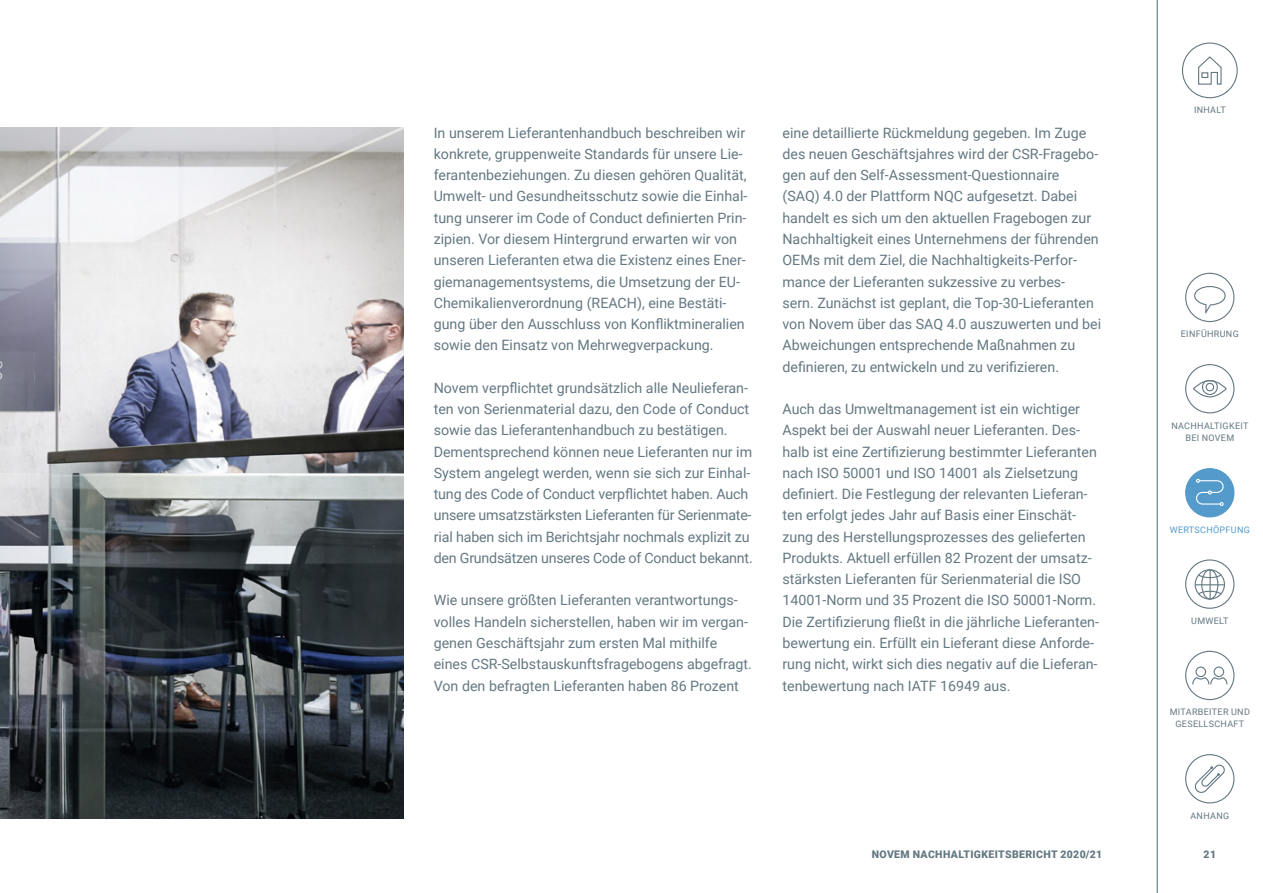
<style>
.page{position:relative;width:1263px;height:893px;background:#fff}
.page>*{position:absolute;margin:0;border:0;box-sizing:border-box;transform-origin:0 0}
.Fließtext{font:14.25px/21.3px "Roboto";color:#647882}
.t1{font:900 10.5px "Roboto";letter-spacing:.035em;color:#647882}
.t2{font:9px/12px "Roboto";letter-spacing:.035em;color:#647882;text-align:center}
.NAV{font:9px "Roboto";letter-spacing:.035em;color:#549aca}
</style>
<div class="page">
<hr style="left:1157px;top:0;width:1px;height:893px;background:#647882">
<img style="left:0;top:128px;width:404px;height:691px">
<div style="left:1182px;top:43px;width:56px;height:55px;border:1px solid #647882;border-radius:50%"></div>
<svg style="left:1198px;top:56px;width:24px;height:29px"></svg>
<div style="left:1201px;top:72px;width:7px;height:6px;border:1px solid #647882"></div>
<div style="left:1185px;top:559px;width:49px;height:50px;border:1px solid #647882;border-radius:50%"></div>
<div style="left:1195px;top:569px;width:30px;height:31px;border:1px solid #647882;border-radius:50%"></div>
<div style="left:1201px;top:569px;width:17px;height:31px;border:1px solid #647882;border-radius:50%"></div>
<hr style="left:1209px;top:570px;width:2px;height:29px;background:#647882">
<svg style="left:1195px;top:573px;width:29px;height:22px"></svg>
<div style="left:1185px;top:651px;width:49px;height:49px;border:1px solid #647882;border-radius:50%"></div>
<div style="left:1195px;top:666px;width:11px;height:11px;border:1px solid #647882;border-radius:50%"></div>
<div style="left:1213px;top:666px;width:11px;height:11px;border:1px solid #647882;border-radius:50%"></div>
<svg style="left:1192px;top:676px;width:36px;height:9px"></svg>
<div style="left:1185px;top:754px;width:49px;height:49px;border:1px solid #647882;border-radius:50%"></div>
<svg style="left:1194px;top:764px;width:31px;height:29px"></svg>
<div style="left:1185px;top:364px;width:49px;height:49px;border:1px solid #647882;border-radius:50%"></div>
<div style="left:1193px;top:380px;width:34px;height:17px;border:1px solid #647882;border-radius:50%"></div>
<svg style="left:1201px;top:380px;width:17px;height:16px"></svg>
<div style="left:1185px;top:273px;width:49px;height:49px;border:1px solid #647882;border-radius:50%"></div>
<svg style="left:1193px;top:286px;width:33px;height:30px"></svg>
<div style="left:1186px;top:469px;width:48px;height:48px;background:#549aca;border-radius:50%"></div>
<div style="left:1185px;top:468px;width:49px;height:49px;border:1px solid #549aca;border-radius:50%"></div>
<svg style="left:1196px;top:479px;width:28px;height:27px"></svg>
<p class="Fließtext" style="left:434px;top:121px;width:315px">In unserem Lieferantenhandbuch beschreiben wir konkrete, gruppenweite Standards für unsere Lie&shy;ferantenbeziehungen. Zu diesen gehören Qualität, Umwelt- und Gesundheitsschutz sowie die Einhal&shy;tung unserer im Code of Conduct definierten Prin&shy;zipien. Vor diesem Hintergrund erwarten wir von unseren Lieferanten etwa die Existenz eines Ener&shy;giemanagementsystems, die Umsetzung der EU-Chemikalienverordnung (REACH), eine Bestäti&shy;gung über den Ausschluss von Konfliktmineralien sowie den Einsatz von Mehrwegverpackung.</p>
<p class="Fließtext" style="left:434px;top:377px;width:320px">Novem verpflichtet grundsätzlich alle Neulieferan&shy;ten von Serienmaterial dazu, den Code of Conduct sowie das Lieferantenhandbuch zu bestätigen.<br>Dementsprechend können neue Lieferanten nur im System angelegt werden, wenn sie sich zur Einhal&shy;tung des Code of Conduct verpflichtet haben. Auch unsere umsatzstärksten Lieferanten für Serienmate&shy;rial haben sich im Berichtsjahr nochmals explizit zu den Grundsätzen unseres Code of Conduct bekannt.</p>
<p class="Fließtext" style="left:434px;top:589px;width:320px">Wie unsere größten Lieferanten verantwortungs&shy;volles Handeln sicherstellen, haben wir im vergan&shy;genen Geschäftsjahr zum ersten Mal mithilfe eines CSR-Selbstauskunftsfragebogens abgefragt.<br>Von den befragten Lieferanten haben 86 Prozent</p>
<p class="Fließtext" style="left:782px;top:121px;width:320px">eine detaillierte Rückmeldung gegeben. Im Zuge des neuen Geschäftsjahres wird der CSR-Fragebo&shy;gen auf den Self-Assessment-Questionnaire<br>(SAQ) 4.0 der Plattform NQC aufgesetzt. Dabei handelt es sich um den aktuellen Fragebogen zur Nachhaltigkeit eines Unternehmens der führenden OEMs mit dem Ziel, die Nachhaltigkeits-Perfor&shy;mance der Lieferanten sukzessive zu verbes-<br>sern. Zunächst ist geplant, die Top-30-Lieferanten von Novem über das SAQ 4.0 auszuwerten und bei Abweichungen entsprechende Maßnahmen zu definieren, zu entwickeln und zu verifizieren.</p>
<p class="Fließtext" style="left:782px;top:398px;width:318px">Auch das Umweltmanagement ist ein wichtiger Aspekt bei der Auswahl neuer Lieferanten. Des&shy;halb ist eine Zertifizierung bestimmter Lieferanten nach ISO 50001 und ISO 14001 als Zielsetzung definiert. Die Festlegung der relevanten Lieferan&shy;ten erfolgt jedes Jahr auf Basis einer Einschät&shy;zung des Herstellungsprozesses des gelieferten Produkts. Aktuell erfüllen 82 Prozent der umsatz&shy;stärksten Lieferanten für Serienmaterial die ISO 14001-Norm und 35 Prozent die ISO 50001-Norm.<br>Die Zertifizierung fließt in die jährliche Lieferanten&shy;bewertung ein. Erfüllt ein Lieferant diese Anforde&shy;rung nicht, wirkt sich dies negativ auf die Lieferan&shy;tenbewertung nach IATF 16949 aus.</p>
<p class="t2" style="left:1194px;top:104px;width:33px">INHALT</p>
<p class="t2" style="left:1181px;top:328px;width:59px">EINFÜHRUNG</p>
<p class="t2" style="left:1171px;top:419px;width:79px">NACHHALTIGKEIT<br>BEI NOVEM</p>
<p class="NAV" style="left:1170px;top:523px;width:82px">WERTSCHÖPFUNG</p>
<p class="t2" style="left:1191px;top:614px;width:39px">UMWELT</p>
<p class="t2" style="left:1170px;top:706px;width:82px">MITARBEITER UND<br>GESELLSCHAFT</p>
<p class="t2" style="left:1190px;top:809px;width:40px">ANHANG</p>
<p class="t1" style="left:872px;top:847px;width:232px">NOVEM NACHHALTIGKEITSBERICHT 2020/21</p>
<p class="t1" style="left:1203px;top:847px;width:14px">21</p>
</div>
